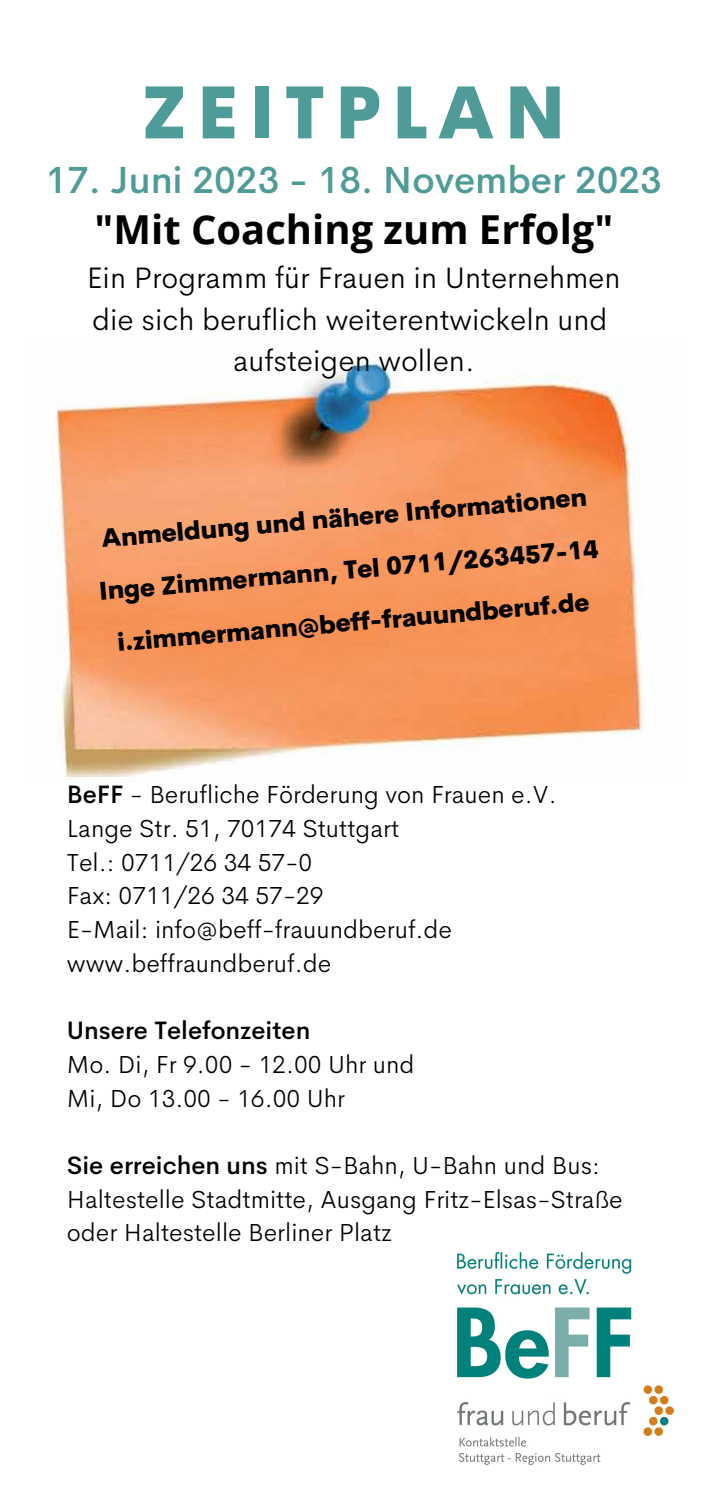
<style>
.page{position:relative;width:708px;height:1489px;background:#fff}
.page>*{position:absolute;margin:0;border:0;box-sizing:border-box;transform-origin:0 0}
.t1{font:800 72.25px "Cerebri Sans";letter-spacing:.15em;color:#4f9b97}
.t2{font:700 40px "Open Sans";color:#000}
.t3{font:500 37.5px "Cerebri Sans";color:#4f9b97}
.t4{font:300 30px/41.2px "Cerebri Sans";color:#000;text-align:center}
.t5{font:300 25px/33.8px "Cerebri Sans";color:#000}
.t6{font:800 25px/52.5px "Cerebri Sans";color:#000;text-align:center}
.t7{font:500 25px "Cerebri Sans";color:#000}
.s1{font-weight:500}
</style>
<div class="page">
<img style="left:457px;top:1253px;width:216px;height:211px">
<img style="left:55px;top:359px;width:588px;height:420px">
<h1 class="t1" style="left:142px;top:66px;width:424px">ZEITPLAN</h1>
<h3 class="t3" style="left:45px;top:155px;width:618px">17. Juni 2023 - 18. November 2023</h3>
<h2 class="t2" style="left:95px;top:201px;width:520px">"Mit Coaching zum Erfolg"</h2>
<p class="t4" style="left:87px;top:257px;width:535px">Ein Programm für Frauen in Unternehmen die sich beruflich weiterentwickeln und aufsteigen wollen.</p>
<p class="t6" style="left:92px;top:513px;width:502px;rotate:-5deg">Anmeldung und nähere Informationen<br>Inge Zimmermann, Tel 0711/263457-14 i.zimmermann@beff-frauundberuf.de</p>
<p class="t5" style="left:67px;top:778px;width:491px"><span class="s1">BeFF</span> - Berufliche Förderung von Frauen e.V.<br>Lange Str. 51, 70174 Stuttgart<br>Tel.: 0711/26 34 57-0<br>Fax: 0711/26 34 57-29<br>E-Mail: info@beff-frauundberuf.de www.beffraundberuf.de</p>
<p class="t7" style="left:67px;top:1014px;width:245px">Unsere Telefonzeiten</p>
<p class="t5" style="left:67px;top:1047px;width:349px">Mo. Di, Fr 9.00 - 12.00 Uhr und<br>Mi, Do 13.00 - 16.00 Uhr</p>
<p class="t5" style="left:67px;top:1148px;width:557px"><span class="s1">Sie erreichen uns</span> mit S-Bahn, U-Bahn und Bus:<br>Haltestelle Stadtmitte, Ausgang Fritz-Elsas-Straße oder Haltestelle Berliner Platz</p>
</div>
